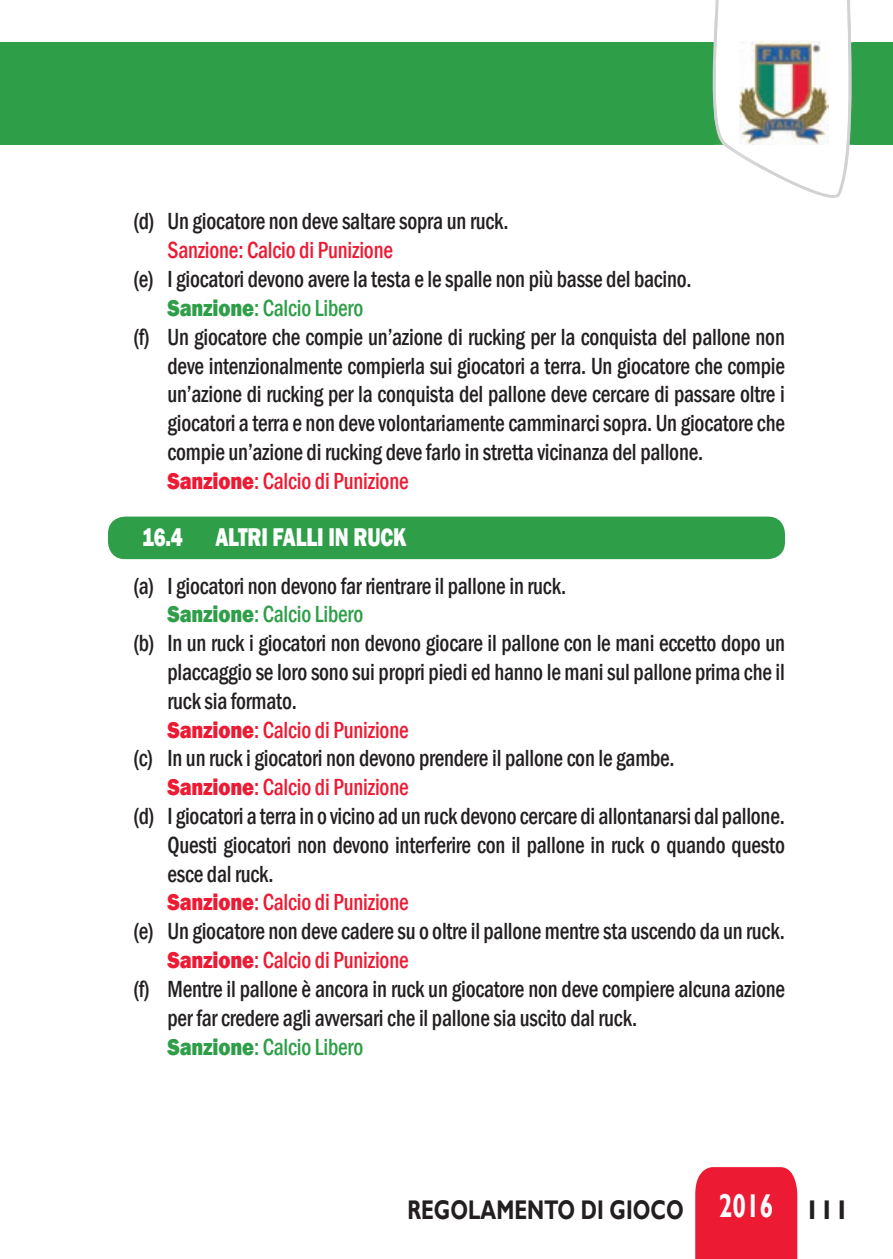
<style>
.page{position:relative;width:893px;height:1259px;background:#fff}
.page>*{position:absolute;margin:0;border:0;box-sizing:border-box;transform-origin:0 0}
.t1{font:700 27px "Gill Sans";color:#231f20;scale:.75 1}
.t2{font:800 26.4px "Franklin Gothic";letter-spacing:-.01em;color:#fff;scale:.77 1}
.t3{font:500 condensed 24px "Franklin Gothic";letter-spacing:-.01em;color:#231f20;scale:.9 1}
.t4{font:500 condensed 24px "Franklin Gothic";letter-spacing:-.01em;color:#ed1a33;scale:.9 1}
.t5{font:500 condensed 24px "Franklin Gothic";letter-spacing:-.01em;color:#2e9e48;scale:.9 1}
.s1{font-weight:800;font-stretch:normal}
.s2{font-size:33px;color:#fff}
</style>
<div class="page">
<div style="left:0;top:43px;width:893px;height:102px;background:#2e9e48"></div>
<div style="left:695px;top:1167px;width:102px;height:92px;background:#ed1a33"></div>
<svg style="left:707px;top:0;width:149px;height:198px"></svg>
<img style="left:714px;top:17px;width:137px;height:152px">
<img style="left:740px;top:41px;width:88px;height:103px">
<div style="left:108px;top:516px;width:677px;height:43px;background:#2e9e48;border-radius:17px"></div>
<p class="t3" style="left:134px;top:206px;width:418px">(d) Un giocatore non deve saltare sopra un ruck.</p>
<p class="t4" style="left:168px;top:234px;width:252px">Sanzione: Calcio di Punizione</p>
<p class="t3" style="left:134px;top:263px;width:622px">(e) I giocatori devono avere la testa e le spalle non più basse del bacino.</p>
<p class="t5" style="left:168px;top:292px;width:219px"><span class="s1">Sanzione</span>: Calcio Libero</p>
<p class="t3" style="left:134px;top:321px;width:725px">(f) Un giocatore che compie un’azione di rucking per la conquista del pallone non</p>
<p class="t3" style="left:168px;top:350px;width:688px">deve intenzionalmente compierla sui giocatori a terra. Un giocatore che compie</p>
<p class="t3" style="left:168px;top:378px;width:687px">un’azione di rucking per la conquista del pallone deve cercare di passare oltre i</p>
<p class="t3" style="left:168px;top:407px;width:688px">giocatori a terra e non deve volontariamente camminarci sopra. Un giocatore che</p>
<p class="t3" style="left:168px;top:436px;width:597px">compie un’azione di rucking deve farlo in stretta vicinanza del pallone.</p>
<p class="t4" style="left:168px;top:465px;width:269px"><span class="s1">Sanzione</span>: Calcio di Punizione</p>
<p class="t2" style="left:142px;top:520px;width:345px">16.4 ALTRI FALLI IN RUCK</p>
<p class="t3" style="left:134px;top:570px;width:482px">(a) I giocatori non devono far rientrare il pallone in ruck.</p>
<p class="t5" style="left:168px;top:598px;width:219px"><span class="s1">Sanzione</span>: Calcio Libero</p>
<p class="t3" style="left:134px;top:627px;width:725px">(b) In un ruck i giocatori non devono giocare il pallone con le mani eccetto dopo un</p>
<p class="t3" style="left:168px;top:656px;width:688px">placcaggio se loro sono sui propri piedi ed hanno le mani sul pallone prima che il</p>
<p class="t3" style="left:168px;top:685px;width:145px">ruck sia formato.</p>
<p class="t4" style="left:168px;top:714px;width:269px"><span class="s1">Sanzione</span>: Calcio di Punizione</p>
<p class="t3" style="left:134px;top:742px;width:603px">(c) In un ruck i giocatori non devono prendere il pallone con le gambe.</p>
<p class="t4" style="left:168px;top:771px;width:269px"><span class="s1">Sanzione</span>: Calcio di Punizione</p>
<p class="t3" style="left:134px;top:800px;width:725px">(d) I giocatori a terra in o vicino ad un ruck devono cercare di allontanarsi dal pallone.</p>
<p class="t3" style="left:168px;top:829px;width:687px">Questi giocatori non devono interferire con il pallone in ruck o quando questo</p>
<p class="t3" style="left:168px;top:858px;width:120px">esce dal ruck.</p>
<p class="t4" style="left:168px;top:886px;width:269px"><span class="s1">Sanzione</span>: Calcio di Punizione</p>
<p class="t3" style="left:134px;top:915px;width:725px">(e) Un giocatore non deve cadere su o oltre il pallone mentre sta uscendo da un ruck.</p>
<p class="t4" style="left:168px;top:944px;width:269px"><span class="s1">Sanzione</span>: Calcio di Punizione</p>
<p class="t3" style="left:134px;top:973px;width:725px">(f) Mentre il pallone è ancora in ruck un giocatore non deve compiere alcuna azione</p>
<p class="t3" style="left:168px;top:1002px;width:523px">per far credere agli avversari che il pallone sia uscito dal ruck.</p>
<p class="t5" style="left:168px;top:1030px;width:219px"><span class="s1">Sanzione</span>: Calcio Libero</p>
<p class="t1" style="left:407px;top:1193px;width:591px">REGOLAMENTO DI GIOCO <span class="s2">2016</span> 111</p>
</div>
